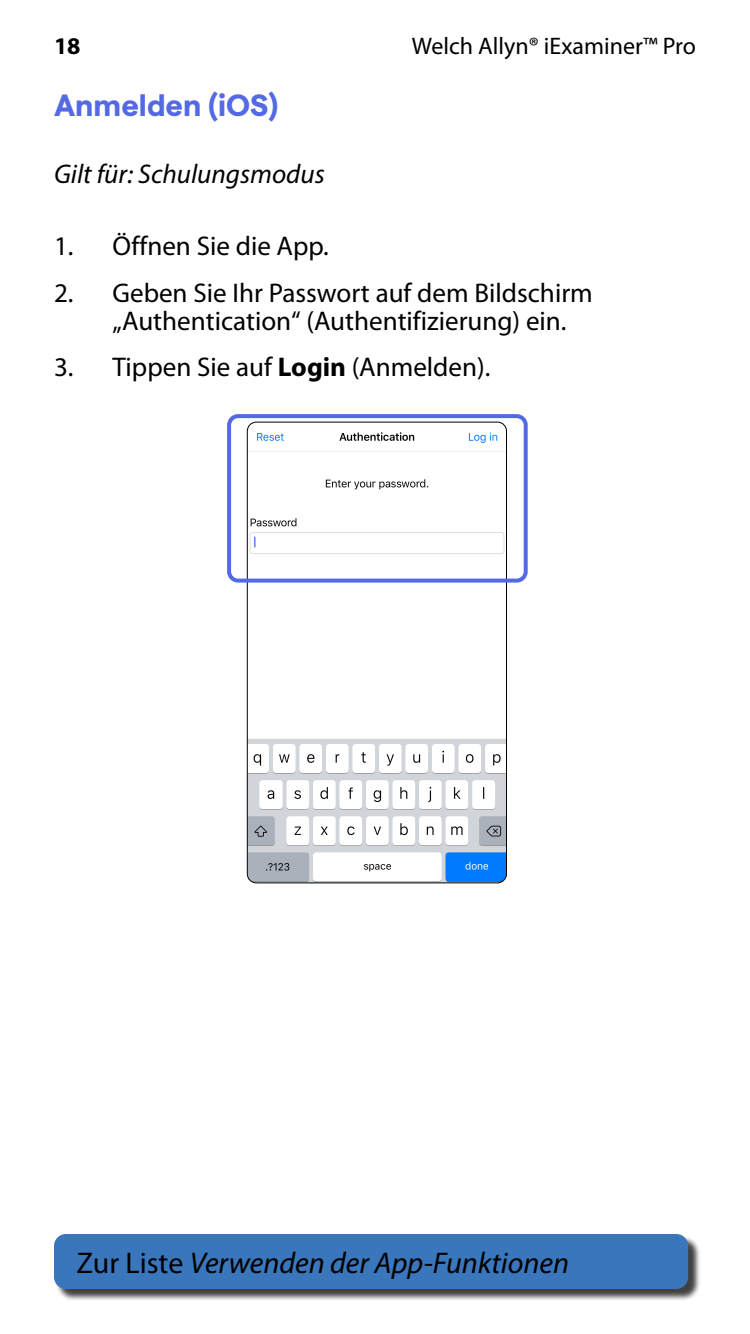
<style>
.page{position:relative;width:750px;height:1334px;background:#fff}
.page>*{position:absolute;margin:0;border:0;box-sizing:border-box;transform-origin:0 0}
.t1{font:700 30.7px "Matter";color:#5369e5}
.t2{font:italic 30px "Myriad Pro";color:#000}
.t3{font:27.1px/28px "Myriad Pro";color:#000}
.t4{font:italic 27.1px "Myriad Pro";color:#000}
.t5{font:24px "Myriad Pro";color:#000}
.t6{font:700 24px "Myriad Pro";color:#000}
.s1{font-weight:700}
.s2{font-style:normal}
</style>
<div class="page">
<div style="left:56px;top:1236px;width:645px;height:65px;background:#000;opacity:.75"></div>
<div style="left:54px;top:1234px;width:634px;height:55px;background:#3976bc;border-radius:12px"></div>
<img style="left:247px;top:422px;width:259px;height:461px">
<div style="left:247px;top:422px;width:260px;height:461px;border:1px solid #000;border-radius:9px"></div>
<div style="left:227px;top:414px;width:301px;height:169px;border:4px solid #5369e5;border-radius:9px"></div>
<p class="t6" style="left:54px;top:30px;width:28px">18</p>
<p class="t5" style="left:412px;top:31px;width:286px">Welch Allyn® iExaminer™ Pro</p>
<p class="t1" style="left:54px;top:82px;width:225px">Anmelden (iOS)</p>
<p class="t4" style="left:54px;top:157px;width:272px">Gilt für: Schulungsmodus</p>
<p class="t3" style="left:54px;top:232px;width:276px">1. Öffnen Sie die App.</p>
<p class="t3" style="left:112px;top:278px;width:482px;text-indent:-58px">2. Geben Sie Ihr Passwort auf dem Bildschirm „Authentication“ (Authentifizierung) ein.</p>
<p class="t3" style="left:54px;top:353px;width:438px">3. Tippen Sie auf <span class="s1">Login</span> (Anmelden).</p>
<p class="t2" style="left:76px;top:1244px;width:494px"><span class="s2">Zur Liste</span> Verwenden der App-Funktionen</p>
</div>
